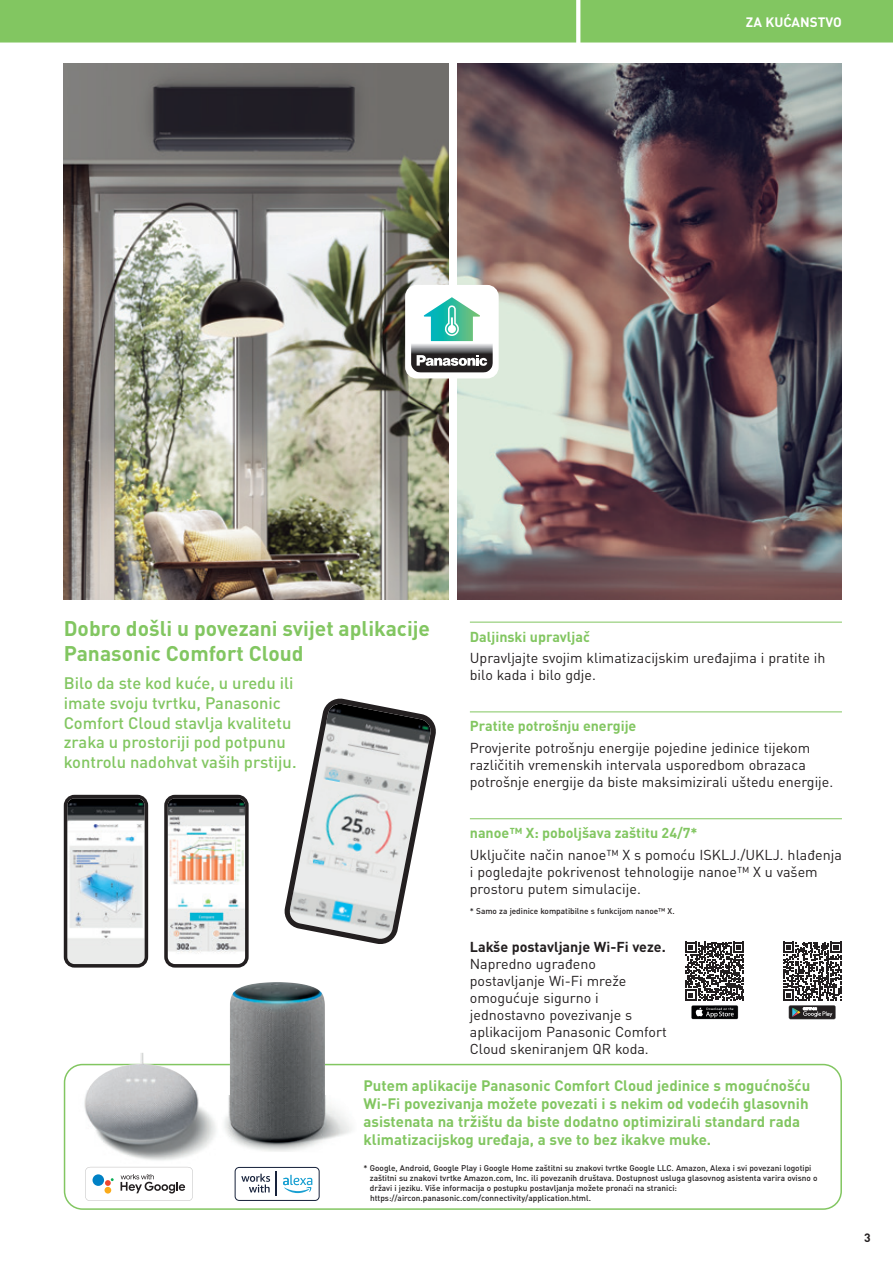
<style>
.page{position:relative;width:893px;height:1263px;background:#fff}
.page>*{position:absolute;margin:0;border:0;box-sizing:border-box;transform-origin:0 0}
.t1{font:700 21px/25.2px "DIN Pro";color:#82c661}
.t2{font:500 16.5px/19.8px "DIN Pro";color:#82c661}
.t3{font:700 15px/18px "DIN Pro";color:#82c661}
.t4{font:14.25px/17.1px "DIN Pro";color:#231f20}
.t5{font:700 14.25px "DIN Pro";color:#82c661}
.t6{font:700 14.25px "DIN Pro";color:#231f20}
.t7{font:700 13.5px "DIN Pro";color:#fff}
.t8{font:700 12px "DIN Pro";color:#231f20}
.t9{font:500 8.25px/9.9px "DIN Pro";color:#231f20}
</style>
<div class="page">
<div style="left:0;top:0;width:893px;height:43px;background:#82c661"></div>
<img style="left:457px;top:64px;width:385px;height:536px">
<img style="left:64px;top:64px;width:385px;height:536px">
<svg style="left:412px;top:292px;width:80px;height:79px"></svg>
<div style="left:405px;top:285px;width:94px;height:93px;border:6px solid #fff;border-radius:9px"></div>
<svg style="left:284px;top:698px;width:152px;height:246px"></svg>
<hr style="left:470px;top:622px;width:372px;height:1px;background:#82c661">
<hr style="left:470px;top:711px;width:372px;height:1px;background:#82c661">
<hr style="left:470px;top:818px;width:372px;height:1px;background:#82c661">
<div style="left:64px;top:1064px;width:778px;height:146px;border:2px solid #82c661;border-radius:18px"></div>
<img style="left:79px;top:1053px;width:142px;height:108px">
<img style="left:221px;top:982px;width:153px;height:170px">
<svg style="left:85px;top:1167px;width:108px;height:34px"></svg>
<div style="left:93px;top:1174px;width:11px;height:12px;background:#0081c5;border-radius:50%"></div>
<svg style="left:235px;top:1167px;width:85px;height:34px"></svg>
<svg style="left:783px;top:942px;width:59px;height:77px"></svg>
<svg style="left:685px;top:942px;width:59px;height:77px"></svg>
<img style="left:69px;top:800px;width:74px;height:162px">
<div style="left:64px;top:795px;width:84px;height:172px;border:4px solid #231f20;border-radius:9px"></div>
<img style="left:169px;top:800px;width:75px;height:162px">
<div style="left:164px;top:795px;width:85px;height:172px;border:4px solid #231f20;border-radius:9px"></div>
<p class="t7" style="left:746px;top:10px;width:97px">ZA KUĆANSTVO</p>
<h1 class="t1" style="left:64px;top:613px;width:368px">Dobro došli u povezani svijet aplikacije<br>Panasonic Comfort Cloud</h1>
<p class="t2" style="left:64px;top:672px;width:234px">Bilo da ste kod kuće, u uredu ili imate svoju tvrtku, Panasonic<br>Comfort Cloud stavlja kvalitetu zraka u prostoriji pod potpunu kontrolu nadohvat vaših prstiju.</p>
<p class="t5" style="left:470px;top:625px;width:122px">Daljinski upravljač</p>
<p class="t4" style="left:470px;top:648px;width:357px">Upravljajte svojim klimatizacijskim uređajima i pratite ih bilo kada i bilo gdje.</p>
<p class="t5" style="left:470px;top:714px;width:168px">Pratite potrošnju energije</p>
<p class="t4" style="left:470px;top:738px;width:365px">Provjerite potrošnju energije pojedine jedinice tijekom različitih vremenskih intervala usporedbom obrazaca potrošnje energije da biste maksimizirali uštedu energije.</p>
<p class="t5" style="left:470px;top:821px;width:229px">nanoe™ X: poboljšava zaštitu 24/7*</p>
<p class="t4" style="left:470px;top:845px;width:373px">Uključite način nanoe™ X s pomoću ISKLJ./UKLJ. hlađenja i pogledajte pokrivenost tehnologije nanoe™ X u vašem prostoru putem simulacije.</p>
<p class="t9" style="left:470px;top:905px;width:206px">* Samo za jedinice kompatibilne s funkcijom nanoe™ X.</p>
<p class="t6" style="left:470px;top:935px;width:197px">Lakše postavljanje Wi-Fi veze.</p>
<p class="t4" style="left:470px;top:954px;width:198px">Napredno ugrađeno postavljanje Wi-Fi mreže omogućuje sigurno i jednostavno povezivanje s aplikacijom Panasonic Comfort<br>Cloud skeniranjem QR koda.</p>
<p class="t3" style="left:364px;top:1075px;width:448px">Putem aplikacije Panasonic Comfort Cloud jedinice s mogućnošću Wi-Fi povezivanja možete povezati i s nekim od vodećih glasovnih asistenata na tržištu da biste dodatno optimizirali standard rada klimatizacijskog uređaja, a sve to bez ikakve muke.</p>
<p class="t9" style="left:370px;top:1162px;width:449px;text-indent:-6px">* Google, Android, Google Play i Google Home zaštitni su znakovi tvrtke Google LLC. Amazon, Alexa i svi povezani logotipi zaštitni su znakovi tvrtke Amazon.com, Inc. ili povezanih društava. Dostupnost usluga glasovnog asistenta varira ovisno o državi i jeziku. Više informacija o postupku postavljanja možete pronaći na stranici: https://aircon.panasonic.com/connectivity/application.html.</p>
<p class="t8" style="left:864px;top:1227px;width:8px">3</p>
</div>
